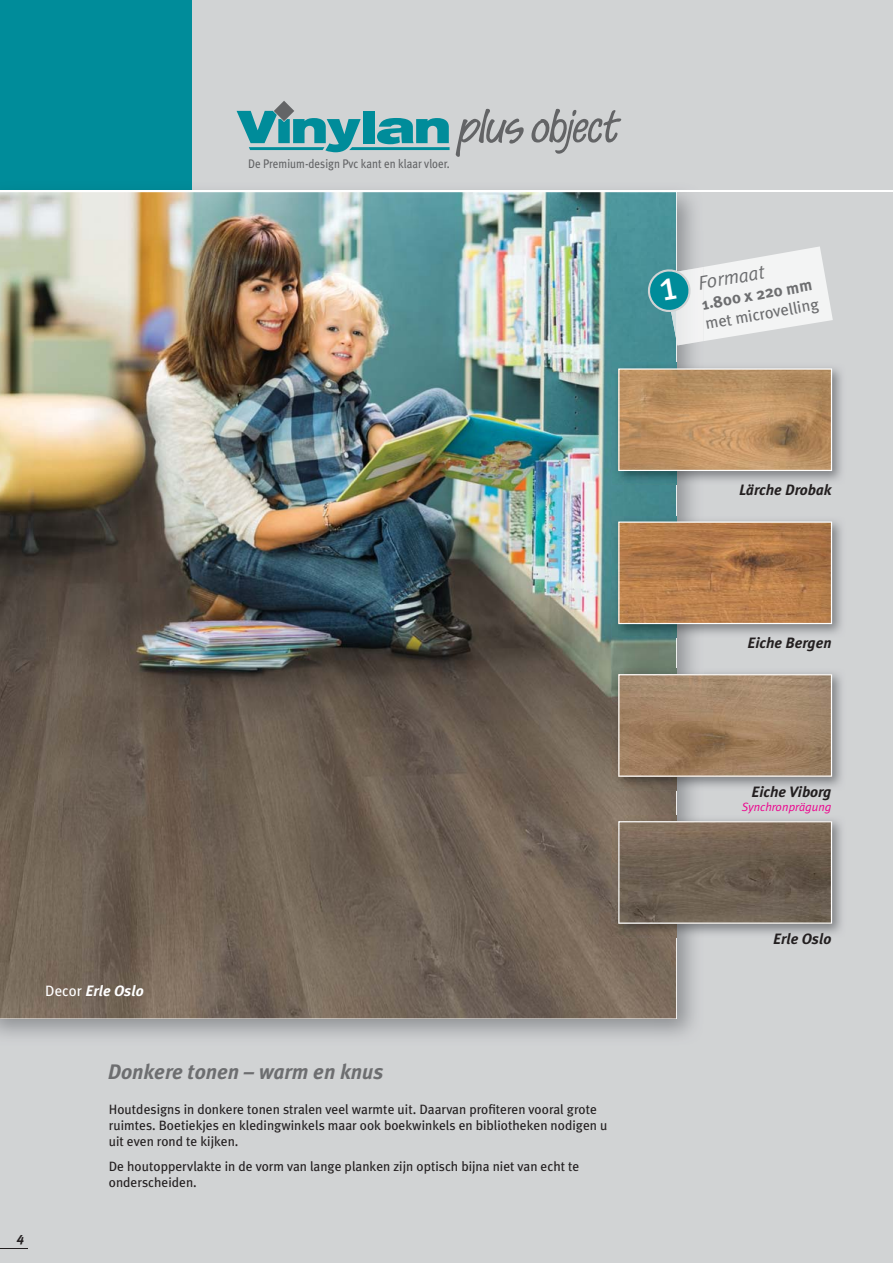
<style>
.page{position:relative;width:893px;height:1263px;background:#d1d3d4}
.page>*{position:absolute;margin:0;border:0;box-sizing:border-box;transform-origin:0 0}
.t1{font:italic 700 21px "Meta Plus";color:#6d6e70}
.t2{font:italic 19.5px "Meta Plus Normal";color:#6d6e70}
.t3{font:16.5px "Meta Plus";color:#6d6e70}
.t4{font:700 16.5px "Meta Plus";color:#6d6e70}
.t5{font:italic 700 15px "Meta Plus";color:#231f20}
.t6{font:italic 700 15px "Meta Plus";color:#fff}
.t7{font:13.5px/16.2px "Meta Plus";color:#231f20}
.t8{font:italic 700 13.5px "Meta Plus";color:#231f20}
.t9{font:12.45px "Meta Plus";color:#636466;scale:.89 1}
.t10{font:italic 12px "Meta Plus Normal";color:#ec008c}
.s1{font-weight:400;font-style:normal}
</style>
<div class="page">
<div style="left:0;top:0;width:191px;height:191px;background:#008c9a"></div>
<svg style="left:0;top:1248px;width:28px;height:1px"></svg>
<img style="left:191px;top:182px;width:503px;height:49px">
<img style="left:676px;top:231px;width:18px;height:36px">
<img style="left:676px;top:345px;width:19px;height:18px">
<img style="left:676px;top:485px;width:18px;height:31px">
<img style="left:676px;top:638px;width:19px;height:31px">
<img style="left:676px;top:790px;width:19px;height:26px">
<img style="left:653px;top:937px;width:42px;height:100px">
<img style="left:0;top:192px;width:676px;height:826px">
<svg style="left:237px;top:101px;width:213px;height:51px"></svg>
<svg style="left:456px;top:109px;width:68px;height:48px"></svg>
<svg style="left:531px;top:109px;width:90px;height:45px"></svg>
<hr style="left:0;top:190px;width:893px;height:2px;background:#fff">
<svg style="left:703px;top:246px;width:130px;height:95px"></svg>
<img style="left:676px;top:267px;width:27px;height:78px">
<img style="left:664px;top:314px;width:12px;height:25px">
<img style="left:613px;top:363px;width:229px;height:122px">
<svg style="left:618px;top:368px;width:214px;height:103px;background:#be9468"></svg>
<img style="left:613px;top:516px;width:229px;height:122px">
<svg style="left:618px;top:521px;width:214px;height:103px;background:#b67f50"></svg>
<img style="left:613px;top:816px;width:229px;height:121px">
<svg style="left:618px;top:821px;width:214px;height:103px;background:#756658"></svg>
<img style="left:613px;top:669px;width:229px;height:121px">
<svg style="left:618px;top:674px;width:214px;height:103px;background:#a48669"></svg>
<svg style="left:646px;top:268px;width:46px;height:46px;background:#49a3ac"></svg>
<p class="t9" style="left:248px;top:158px;width:228px">De Premium-design Pvc kant en klaar vloer.</p>
<p class="t6" style="left:45px;top:985px;width:100px"><span class="s1">Decor</span> Erle Oslo</p>
<p class="t8" style="left:17px;top:1231px;width:9px">4</p>
<h1 class="t1" style="left:108px;top:1064px;width:277px">Donkere tonen – warm en knus</h1>
<p class="t7" style="left:109px;top:1101px;width:500px">Houtdesigns in donkere tonen stralen veel warmte uit. Daarvan profiteren vooral grote ruimtes. Boetiekjes en kledingwinkels maar ook boekwinkels en bibliotheken nodigen u uit even rond te kijken.</p>
<p class="t7" style="left:109px;top:1158px;width:472px">De houtoppervlakte in de vorm van lange planken zijn optisch bijna niet van echt te onderscheiden.</p>
<h2 class="t2" style="left:697px;top:275px;width:68px;rotate:-10deg">Formaat</h2>
<p class="t4" style="left:701px;top:297px;width:113px;rotate:-10deg">1.800 x 220 mm</p>
<p class="t3" style="left:704px;top:316px;width:116px;rotate:-10deg">met microvelling</p>
<p class="t5" style="left:739px;top:484px;width:94px">Lärche Drobak</p>
<p class="t5" style="left:747px;top:636px;width:86px">Eiche Bergen</p>
<p class="t5" style="left:751px;top:786px;width:82px">Eiche Viborg</p>
<p class="t10" style="left:742px;top:802px;width:91px">Synchronprägung</p>
<p class="t5" style="left:773px;top:933px;width:60px">Erle Oslo</p>
</div>
